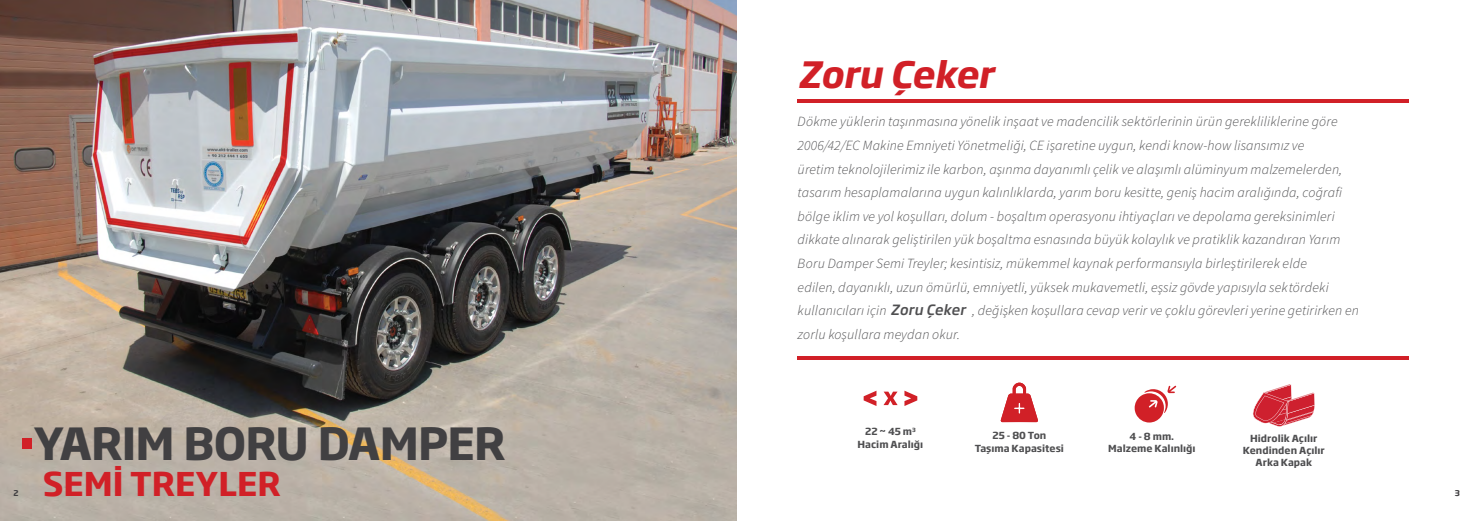
<style>
.page{position:relative;width:1473px;height:521px;background:#fff}
.page>*{position:absolute;margin:0;border:0;box-sizing:border-box;transform-origin:0 0}
.t1{font:700 43.75px "Soho Gothic Pro";letter-spacing:-.02em;color:#414042}
.t2{font:italic 700 35.88px "Soho Gothic Pro";letter-spacing:-.01em;color:#d12027}
.t3{font:700 32.38px "Soho Gothic Pro";color:#d12027}
.t4{font:italic 300 14px/23.6px "Source Sans Pro";letter-spacing:.01em;color:#4f4f51}
.t5{font:700 9.62px/12.2px "Soho Gothic Pro";color:#4f4f51;text-align:center}
.t6{font:700 7.88px "Soho Gothic Pro";color:#414042}
.t7{font:700 5.6px "Soho Gothic Pro";color:#4f4f51}
.s1{font-family:"Soho Gothic Pro";font-weight:500}
</style>
<div class="page">
<img style="left:0;top:0;width:737px;height:521px">
<div style="left:22px;top:438px;width:10px;height:10px;background:#d12027"></div>
<svg style="left:863px;top:391px;width:13px;height:15px"></svg>
<svg style="left:904px;top:390px;width:13px;height:16px"></svg>
<svg style="left:883px;top:391px;width:14px;height:14px"></svg>
<hr style="left:797px;top:100px;width:612px;height:3px;background:#d12027">
<hr style="left:797px;top:356px;width:612px;height:3px;background:#d12027">
<svg style="left:1000px;top:382px;width:38px;height:40px"></svg>
<svg style="left:1134px;top:385px;width:42px;height:37px"></svg>
<svg style="left:1253px;top:384px;width:61px;height:43px"></svg>
<p class="t6" style="left:14px;top:489px;width:7px">2</p>
<h1 class="t1" style="left:34px;top:425px;width:473px">YARIM BORU DAMPER</h1>
<h3 class="t3" style="left:43px;top:470px;width:240px">SEMİ TREYLER</h3>
<h2 class="t2" style="left:797px;top:59px;width:197px">Zoru Çeker</h2>
<p class="t4" style="left:797px;top:111px;width:563px">Dökme yüklerin taşınmasına yönelik inşaat ve madencilik sektörlerinin ürün gerekliliklerine göre 2006/42/EC Makine Emniyeti Yönetmeliği, CE işaretine uygun, kendi know-how lisansımız ve<br>üretim teknolojilerimiz ile karbon, aşınma dayanımlı çelik ve alaşımlı alüminyum malzemelerden, tasarım hesaplamalarına uygun kalınlıklarda, yarım boru kesitte, geniş hacim aralığında, coğrafi bölge iklim ve yol koşulları, dolum - boşaltım operasyonu ihtiyaçları ve depolama gereksinimleri dikkate alınarak geliştirilen yük boşaltma esnasında büyük kolaylık ve pratiklik kazandıran Yarım Boru Damper Semi Treyler; kesintisiz, mükemmel kaynak performansıyla birleştirilerek elde<br>edilen, dayanıklı, uzun ömürlü, emniyetli, yüksek mukavemetli, eşsiz gövde yapısıyla sektördeki kullanıcıları için <span class="s1">Zoru Çeker</span> , değişken koşullara cevap verir ve çoklu görevleri yerine getirirken en zorlu koşullara meydan okur.</p>
<p class="t7" style="left:912px;top:427px;width:5px">3</p>
<p class="t5" style="left:857px;top:426px;width:67px">22 ~ 45 m<br>Hacim Aralığı</p>
<p class="t5" style="left:974px;top:430px;width:91px">25 - 80 Ton<br>Taşıma Kapasitesi</p>
<p class="t5" style="left:1108px;top:431px;width:89px">4 - 8 mm.<br>Malzeme Kalınlığı</p>
<p class="t5" style="left:1243px;top:433px;width:83px">Hidrolik Açılır<br>Kendinden Açılır<br>Arka Kapak</p>
<p class="t6" style="left:1455px;top:490px;width:7px">3</p>
</div>
